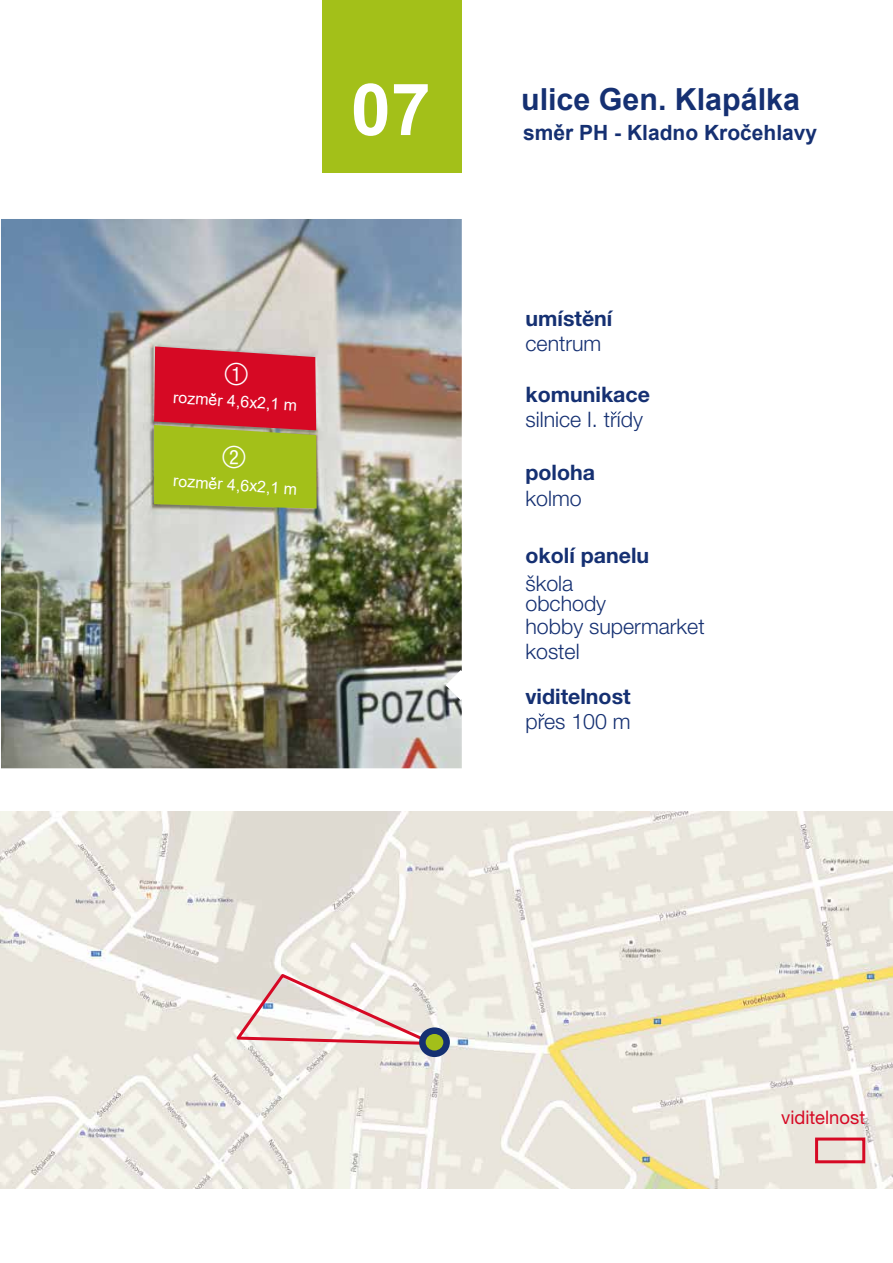
<style>
.page{position:relative;width:893px;height:1263px;background:#fff}
.page>*{position:absolute;margin:0;border:0;box-sizing:border-box;transform-origin:0 0}
.t1{font:700 72px "Arial";color:#fff}
.t2{font:700 30.45px "Arial";color:#153072}
.t3{font:300 21.3px/20px "Helvetica Neue";color:#153072}
.t4{font:700 21.3px "Helvetica Neue";color:#153072}
.t5{font:700 21px "Arial";color:#153072}
.t6{font:18.75px "Helvetica Neue";color:#d60924}
.t7{font:16.05px "Arial";color:#fff}
</style>
<div class="page">
<img style="left:1px;top:219px;width:461px;height:549px">
<img style="left:0;top:811px;width:893px;height:377px">
<svg style="left:234px;top:972px;width:213px;height:75px"></svg>
<svg style="left:584px;top:311px;width:7px;height:3px"></svg>
<svg style="left:611px;top:412px;width:6px;height:3px"></svg>
<svg style="left:539px;top:714px;width:6px;height:3px"></svg>
<div style="left:815px;top:1137px;width:50px;height:26px;border:3px solid #d60924"></div>
<div style="left:322px;top:1px;width:140px;height:172px;background:#a3c019"></div>
<div style="left:419px;top:1027px;width:31px;height:30px;background:#153072;border-radius:50%"></div>
<div style="left:426px;top:1034px;width:17px;height:16px;background:#a3bf1a;border-radius:50%"></div>
<svg style="left:154px;top:346px;width:163px;height:162px;background:#bb6c29"></svg>
<h1 class="t1" style="left:351px;top:59px;width:82px">07</h1>
<h2 class="t2" style="left:521px;top:78px;width:280px">ulice Gen. Klapálka</h2>
<p class="t5" style="left:523px;top:118px;width:296px">směr PH - Kladno Kročehlavy</p>
<p class="t7" style="left:174px;top:386px;width:126px;rotate:4deg">rozměr 4,6x2,1 m</p>
<p class="t7" style="left:174px;top:470px;width:126px;rotate:4deg">rozměr 4,6x2,1 m</p>
<p class="t4" style="left:525px;top:305px;width:88px">umístení</p>
<p class="t3" style="left:525px;top:333px;width:77px">centrum</p>
<p class="t4" style="left:525px;top:381px;width:126px">komunikace</p>
<p class="t3" style="left:525px;top:409px;width:119px">silnice I. trídy</p>
<p class="t4" style="left:525px;top:459px;width:71px">poloha</p>
<p class="t3" style="left:525px;top:487px;width:58px">kolmo</p>
<p class="t4" style="left:525px;top:542px;width:125px">okolí panelu</p>
<p class="t3" style="left:525px;top:573px;width:82px">škola obchody</p>
<p class="t3" style="left:525px;top:613px;width:181px;line-height:25.7px">hobby supermarket kostel</p>
<p class="t4" style="left:525px;top:683px;width:107px">viditelnost</p>
<p class="t3" style="left:525px;top:711px;width:107px">pres 100 m</p>
<p class="t6" style="left:781px;top:1106px;width:85px">viditelnost</p>
</div>
